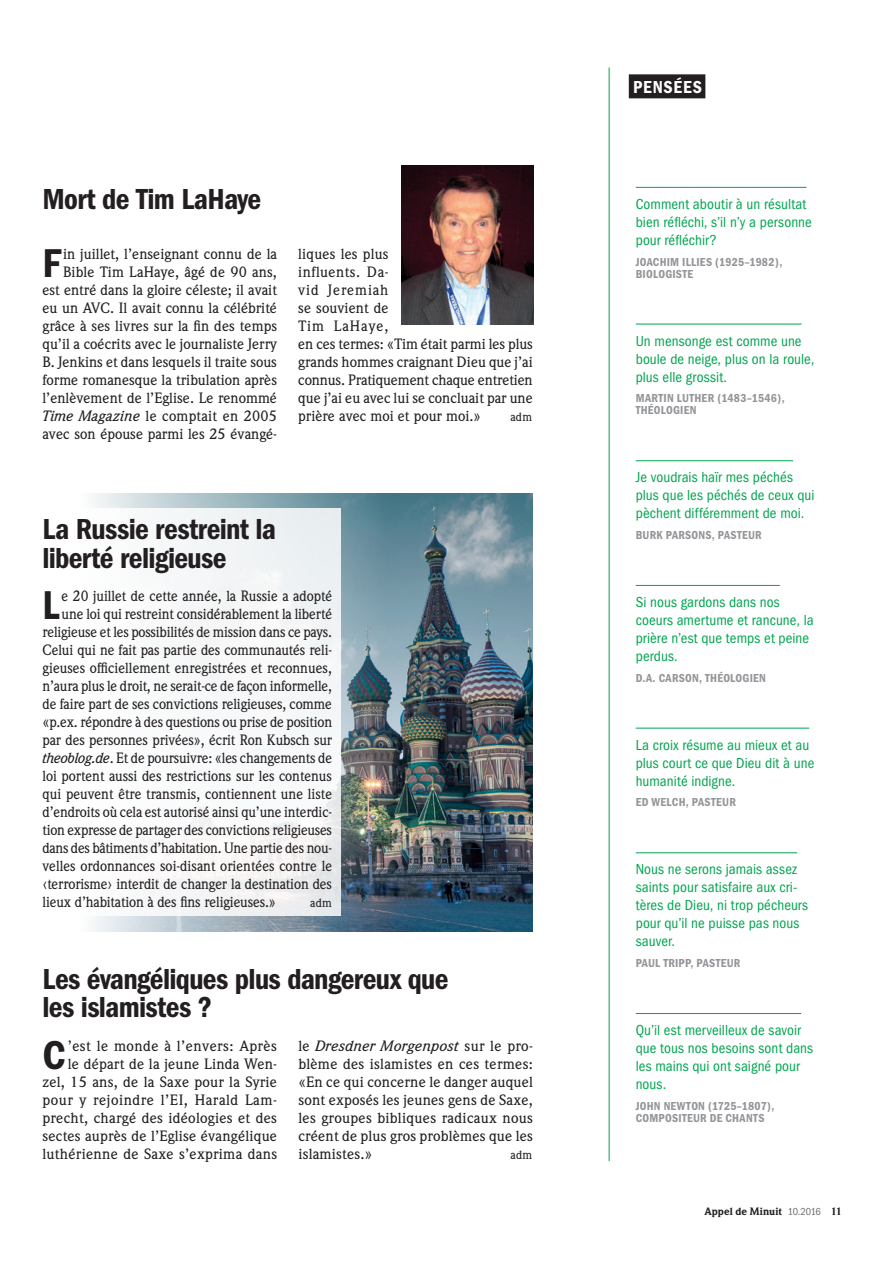
<style>
.page{position:relative;width:893px;height:1263px;background:#fff}
.page>*{position:absolute;margin:0;border:0;box-sizing:border-box;transform-origin:0 0}
.t1{font:600 condensed 41.7px "Franklin Gothic";color:#231f20}
.t2{font:600 condensed 41.7px "Franklin Gothic";color:#231f20;scale:.96 1}
.t3{font:600 condensed 30px/28.5px "Franklin Gothic";letter-spacing:-.025em;color:#231f20}
.t4{font:600 condensed 18px "Franklin Gothic";letter-spacing:.05em;color:#fff}
.t5{font:condensed 15px/18px "Franklin Gothic";letter-spacing:.005em;color:#00a54f}
.t6{font:500 14.7px/18px "Weidemann";color:#231f20;text-align:right}
.t7{font:500 14.7px "Weidemann";color:#231f20;scale:.96 1}
.t8{font:500 14.7px "Weidemann";letter-spacing:-.02em;color:#231f20;scale:.96 1}
.t9{font:600 condensed 12px/12px "Franklin Gothic";letter-spacing:.02em;color:#939598}
.t10{font:500 12px "Weidemann";letter-spacing:.02em;color:#231f20}
.t11{font:900 10.5px "Weidemann";letter-spacing:-.005em;color:#231f20}
.s1{font-style:italic}
.s2{font-family:"Franklin Gothic";font-weight:400;font-stretch:condensed;color:#6c6d70}
</style>
<div class="page">
<img style="left:93px;top:493px;width:440px;height:439px">
<hr style="left:609px;top:68px;width:1px;height:1093px;background:#00a54f">
<div style="left:629px;top:74px;width:76px;height:24px;background:#231f20"></div>
<img style="left:401px;top:166px;width:132px;height:159px">
<div style="left:43px;top:508px;width:298px;height:408px;background:#f8f9fa"></div>
<hr style="left:636px;top:187px;width:170px;height:1px;background:#00a54f">
<hr style="left:636px;top:324px;width:166px;height:1px;background:#00a54f">
<hr style="left:636px;top:460px;width:157px;height:1px;background:#00a54f">
<hr style="left:636px;top:585px;width:144px;height:1px;background:#00a54f">
<hr style="left:636px;top:728px;width:173px;height:1px;background:#00a54f">
<hr style="left:636px;top:852px;width:161px;height:1px;background:#00a54f">
<hr style="left:636px;top:1013px;width:165px;height:1px;background:#00a54f">
<h2 class="t3" style="left:42px;top:185px;width:220px">Mort de Tim LaHaye</h2>
<p class="t6" style="left:42px;top:245px;width:236px">in juillet, l’enseignant connu de la Bible Tim LaHaye, âgé de 90 ans, est entré dans la gloire céleste; il avait eu un AVC. Il avait connu la célébrité grâce à ses livres sur la fin des temps qu’il a coécrits avec le journaliste Jerry B. Jenkins et dans lesquels il traite sous forme romanesque la tribulation après l’enlèvement de l’Eglise. Le renommé <span class="s1">Time Magazine</span> le comptait en 2005 avec son épouse parmi les 25 évangé-</p>
<p class="t6" style="left:298px;top:245px;width:236px;text-align:left">liques les plus<br>influents. Da-<br>vid Jeremiah<br>se souvient de<br>Tim LaHaye,<br>en ces termes: «Tim était parmi les plus grands hommes craignant Dieu que j’ai connus. Pratiquement chaque entretien que j’ai eu avec lui se concluait par une prière avec moi et pour moi.»</p>
<h1 class="t1" style="left:42px;top:239px;width:20px">F</h1>
<p class="t10" style="left:511px;top:410px;width:23px">adm</p>
<h2 class="t3" style="left:43px;top:515px;width:235px">La Russie restreint la liberté religieuse</h2>
<h1 class="t2" style="left:43px;top:581px;width:19px">L</h1>
<p class="t7" style="left:62px;top:587px;width:283px">e 20 juillet de cette année, la Russie a adopté</p>
<p class="t7" style="left:62px;top:605px;width:283px">une loi qui restreint considérablement la liberté</p>
<p class="t7" style="left:43px;top:623px;width:303px">religieuse et les possibilités de mission dans ce pays.</p>
<p class="t7" style="left:43px;top:641px;width:303px">Celui qui ne fait pas partie des communautés reli-</p>
<p class="t7" style="left:43px;top:659px;width:303px">gieuses officiellement enregistrées et reconnues,</p>
<p class="t7" style="left:43px;top:677px;width:303px">n’aura plus le droit, ne serait-ce de façon informelle,</p>
<p class="t7" style="left:43px;top:695px;width:303px">de faire part de ses convictions religieuses, comme</p>
<p class="t7" style="left:43px;top:713px;width:303px">«p.ex. répondre à des questions ou prise de position</p>
<p class="t7" style="left:43px;top:731px;width:303px">par des personnes privées», écrit Ron Kubsch sur</p>
<p class="t7" style="left:43px;top:749px;width:303px"><span class="s1">theoblog.de</span>. Et de poursuivre: «les changements de</p>
<p class="t7" style="left:43px;top:767px;width:303px">loi portent aussi des restrictions sur les contenus</p>
<p class="t7" style="left:43px;top:785px;width:303px">qui peuvent être transmis, contiennent une liste</p>
<p class="t7" style="left:43px;top:803px;width:303px">d’endroits où cela est autorisé ainsi qu’une interdic-</p>
<p class="t8" style="left:43px;top:821px;width:303px">tion expresse de partager des convictions religieuses</p>
<p class="t8" style="left:43px;top:839px;width:303px">dans des bâtiments d’habitation. Une partie des nou-</p>
<p class="t7" style="left:43px;top:857px;width:303px">velles ordonnances soi-disant orientées contre le</p>
<p class="t7" style="left:43px;top:875px;width:303px">‹terrorisme› interdit de changer la destination des</p>
<p class="t7" style="left:43px;top:893px;width:245px">lieux d’habitation à des fins religieuses.»</p>
<p class="t10" style="left:310px;top:896px;width:23px">adm</p>
<h2 class="t3" style="left:43px;top:965px;width:408px">Les évangéliques plus dangereux que les islamistes ?</h2>
<h1 class="t1" style="left:43px;top:1031px;width:25px">C</h1>
<p class="t6" style="left:43px;top:1037px;width:236px">’est le monde à l’envers: Après<br>le départ de la jeune Linda Wen&shy;zel, 15 ans, de la Saxe pour la Syrie pour y rejoindre l’EI, Harald Lam&shy;precht, chargé des idéologies et des sectes auprès de l’Eglise évangélique luthérienne de Saxe s’exprima dans</p>
<p class="t6" style="left:298px;top:1037px;width:236px;text-align:justify">le <span class="s1">Dresdner Morgenpost</span> sur le pro&shy;blème des islamistes en ces termes: «En ce qui concerne le danger auquel sont exposés les jeunes gens de Saxe, les groupes bibliques radicaux nous créent de plus gros problèmes que les islamistes.»</p>
<p class="t10" style="left:511px;top:1148px;width:23px">adm</p>
<p class="t4" style="left:633px;top:76px;width:70px">PENSÉES</p>
<p class="t5" style="left:636px;top:195px;width:178px">Comment aboutir à un résultat bien réfléchi, s’il n’y a personne pour réfléchir?</p>
<p class="t9" style="left:636px;top:256px;width:148px">JOACHIM ILLIES (1925–1982),<br>BIOLOGISTE</p>
<p class="t5" style="left:636px;top:332px;width:180px">Un mensonge est comme une boule de neige, plus on la roule, plus elle grossit.</p>
<p class="t9" style="left:636px;top:392px;width:151px">MARTIN LUTHER (1483–1546),<br>THÉOLOGIEN</p>
<p class="t5" style="left:636px;top:468px;width:180px">Je voudrais haïr mes péchés plus que les péchés de ceux qui pèchent différemment de moi.</p>
<p class="t9" style="left:636px;top:529px;width:128px">BURK PARSONS, PASTEUR</p>
<p class="t5" style="left:636px;top:593px;width:179px">Si nous gardons dans nos coeurs amertume et rancune, la prière n’est que temps et peine perdus.</p>
<p class="t9" style="left:636px;top:672px;width:132px">D.A. CARSON, THÉOLOGIEN</p>
<p class="t5" style="left:636px;top:736px;width:180px">La croix résume au mieux et au plus court ce que Dieu dit à une humanité indigne.</p>
<p class="t9" style="left:636px;top:796px;width:102px">ED WELCH, PASTEUR</p>
<p class="t5" style="left:636px;top:861px;width:174px">Nous ne serons jamais assez saints pour satisfaire aux cri&shy;tères de Dieu, ni trop pécheurs pour qu’il ne puisse pas nous sauver.</p>
<p class="t9" style="left:636px;top:957px;width:106px">PAUL TRIPP, PASTEUR</p>
<p class="t5" style="left:636px;top:1021px;width:179px">Qu’il est merveilleux de savoir que tous nos besoins sont dans les mains qui ont saigné pour nous.</p>
<p class="t9" style="left:636px;top:1100px;width:140px">JOHN NEWTON (1725–1807),<br>COMPOSITEUR DE CHANTS</p>
<p class="t11" style="left:704px;top:1204px;width:139px">Appel de Minuit <span class="s2">10.2016</span> 11</p>
</div>
